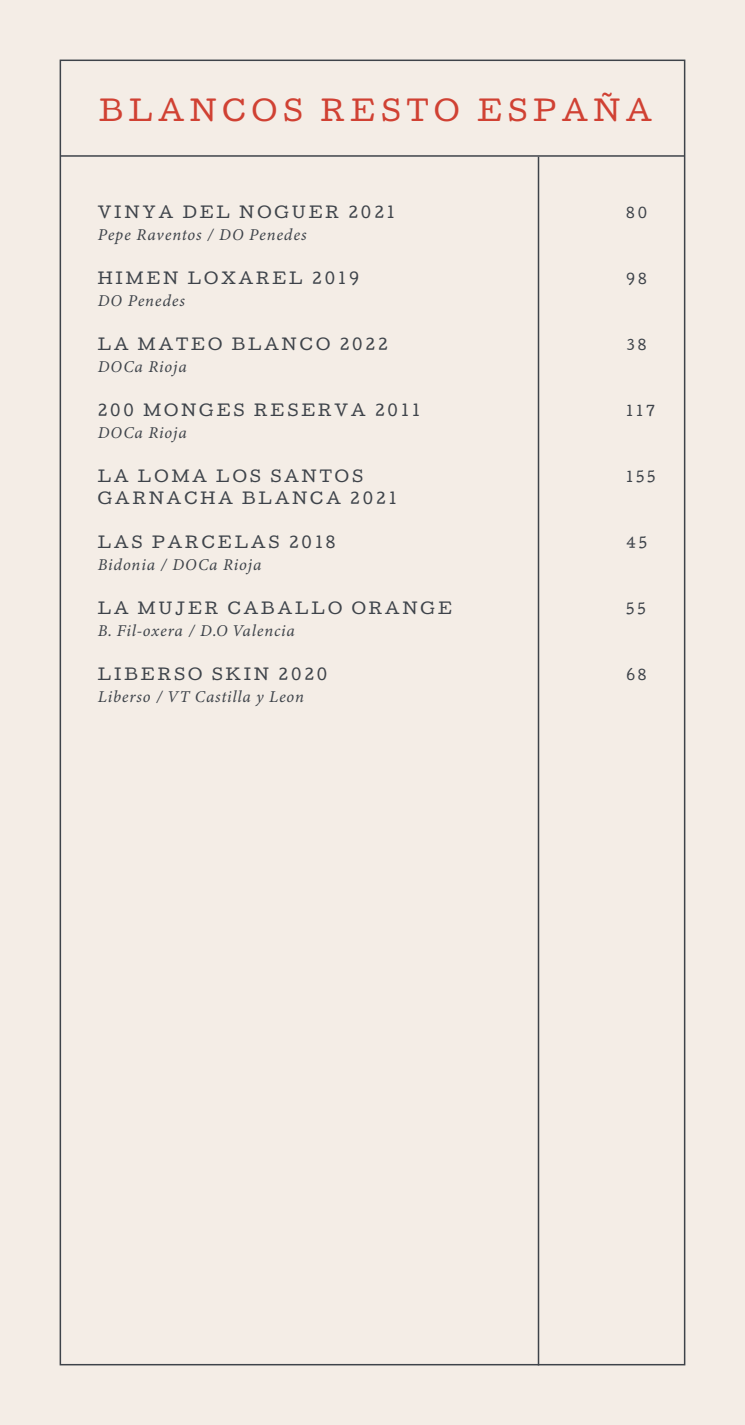
<style>
.page{position:relative;width:745px;height:1425px;background:#fff}
.page>*{position:absolute;margin:0;border:0;box-sizing:border-box;transform-origin:0 0}
.t1{font:27px "Cutive";letter-spacing:.22em;color:#d04133}
.t2{font:italic 16.5px "Minion Variable Concept";letter-spacing:.05em;color:#3e434a}
.t3{font:15px "Cutive";letter-spacing:.2em;color:#3e434a}
.t4{font:13.5px "Cutive";letter-spacing:.2em;color:#3e434a}
</style>
<div class="page">
<div style="left:0;top:0;width:744px;height:1424px;background:#f4ede6"></div>
<hr style="left:60px;top:155px;width:624px;height:2px;background:#3e434a">
<hr style="left:537px;top:157px;width:2px;height:1208px;background:#3e434a">
<h1 class="t1" style="left:99px;top:90px;width:554px">BLANCOS RESTO ESPAÑA</h1>
<p class="t3" style="left:98px;top:200px;width:298px">VINYA DEL NOGUER 2021</p>
<p class="t4" style="left:626px;top:202px;width:22px">80</p>
<p class="t2" style="left:98px;top:223px;width:210px">Pepe Raventos / DO Penedes</p>
<p class="t3" style="left:98px;top:266px;width:263px">HIMEN LOXAREL 2019</p>
<p class="t4" style="left:626px;top:268px;width:22px">98</p>
<p class="t2" style="left:98px;top:289px;width:89px">DO Penedes</p>
<p class="t3" style="left:98px;top:332px;width:291px">LA MATEO BLANCO 2022</p>
<p class="t4" style="left:626px;top:334px;width:22px">38</p>
<p class="t2" style="left:98px;top:355px;width:90px">DOCa Rioja</p>
<p class="t3" style="left:98px;top:398px;width:323px">200 MONGES RESERVA 2011</p>
<p class="t4" style="left:626px;top:400px;width:30px">117</p>
<p class="t2" style="left:98px;top:421px;width:90px">DOCa Rioja</p>
<p class="t3" style="left:98px;top:464px;width:267px">LA LOMA LOS SANTOS</p>
<p class="t4" style="left:626px;top:466px;width:31px">155</p>
<p class="t3" style="left:98px;top:487px;width:300px">GARNACHA BLANCA 2021</p>
<p class="t3" style="left:98px;top:530px;width:239px">LAS PARCELAS 2018</p>
<p class="t4" style="left:626px;top:532px;width:22px">45</p>
<p class="t2" style="left:98px;top:553px;width:165px">Bidonia / DOCa Rioja</p>
<p class="t3" style="left:98px;top:596px;width:355px">LA MUJER CABALLO ORANGE</p>
<p class="t4" style="left:626px;top:598px;width:21px">55</p>
<p class="t2" style="left:98px;top:619px;width:199px">B. Fil-oxera / D.O Valencia</p>
<p class="t3" style="left:98px;top:662px;width:231px">LIBERSO SKIN 2020</p>
<p class="t4" style="left:626px;top:664px;width:22px">68</p>
<p class="t2" style="left:98px;top:685px;width:208px">Liberso / VT Castilla y Leon</p>
</div>
